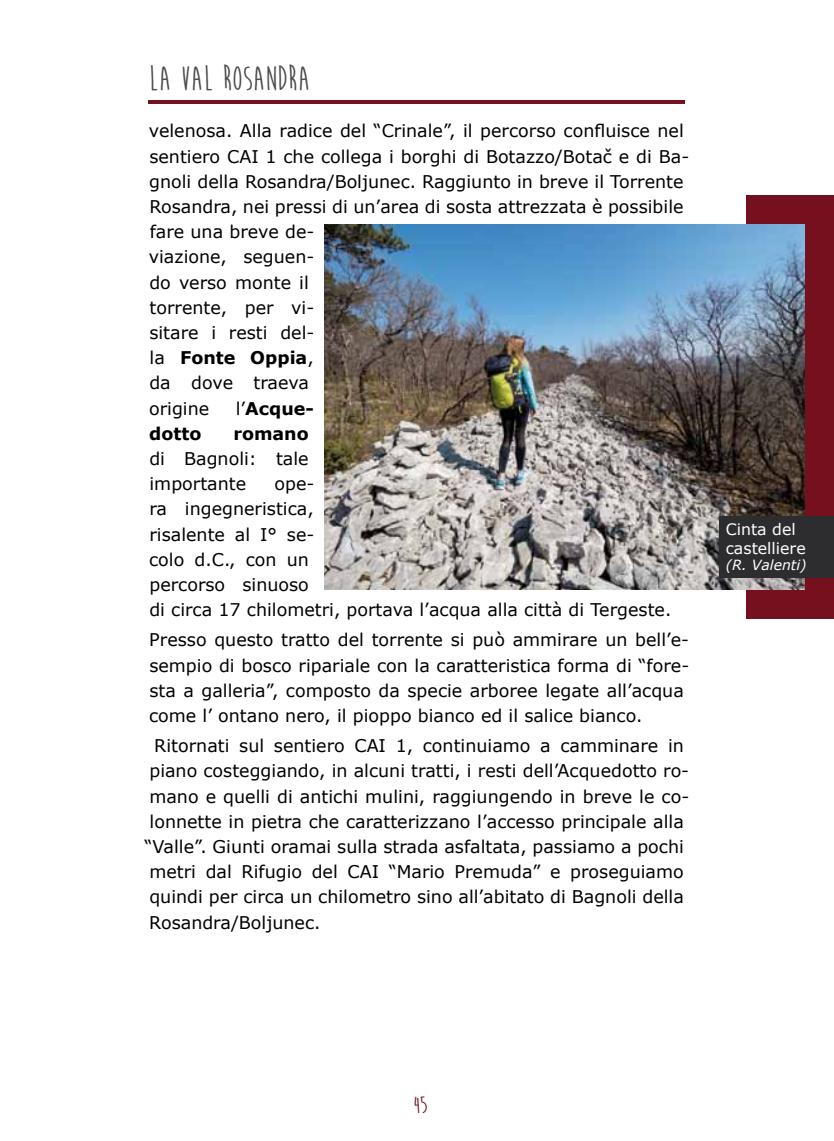
<style>
.page{position:relative;width:834px;height:1141px;background:#fff}
.page>*{position:absolute;margin:0;border:0;box-sizing:border-box;transform-origin:0 0}
.t1{font:700 35px "Moon Flower";color:#4b4b4d}
.t2{font:700 24.5px "Moon Flower";color:#75101f}
.t3{font:17.5px/25.2px "Verdana";color:#000}
.t4{font:700 17.5px "Verdana";color:#000}
.t5{font:15.75px/18.9px "Verdana";color:#fff}
.t6{font:italic 14px "Verdana";color:#fff}
.s1{font-weight:700}
.s2{font-weight:400}
</style>
<div class="page">
<hr style="left:148px;top:100px;width:536px;height:4px;background:#75101f">
<div style="left:746px;top:196px;width:87px;height:423px;background:#75101f"></div>
<img style="left:324px;top:225px;width:480px;height:365px">
<div style="left:719px;top:516px;width:114px;height:62px;background:#2d2d2f"></div>
<h1 class="t1" style="left:149px;top:61px;width:163px">LA VAL ROSANDRA</h1>
<p class="t3" style="left:149px;top:119px;width:542px">velenosa. Alla radice del “Crinale”, il percorso confluisce nel sentiero CAI 1 che collega i borghi di Botazzo/Botač e di Ba&shy;gnoli della Rosandra/Boljunec. Raggiunto in breve il Torrente<br>Rosandra, nei pressi di un’area di sosta attrezzata è possibile fare una breve de-<br>viazione, seguen-<br>do verso monte il<br>torrente, per vi-<br>sitare i resti del-<br>la <span class="s1">Fonte Oppia</span>,<br>da dove traeva<br>origine</p>
<p class="t4" style="left:236px;top:397px;width:80px"><span class="s2">l’</span>Acque-</p>
<p class="t4" style="left:149px;top:422px;width:54px">dotto</p>
<p class="t4" style="left:233px;top:422px;width:77px">romano</p>
<p class="t3" style="left:149px;top:446px;width:161px">di Bagnoli: tale importante</p>
<p class="t3" style="left:149px;top:471px;width:523px;text-indent:125px">ope-<br>ra ingegneristica,<br>risalente al I° se-<br>colo d.C., con un<br>percorso sinuoso<br>di circa 17 chilometri, portava l’acqua alla città di Tergeste.</p>
<p class="t3" style="left:149px;top:628px;width:541px">Presso questo tratto del torrente si può ammirare un bell’e&shy;sempio di bosco ripariale con la caratteristica forma di “fore&shy;sta a galleria”, composto da specie arboree legate all’acqua come l’ ontano nero, il pioppo bianco ed il salice bianco.</p>
<p class="t3" style="left:144px;top:733px;width:546px;text-indent:10px">Ritornati sul sentiero CAI 1, continuiamo a camminare in piano costeggiando, in alcuni tratti, i resti dell’Acquedotto ro&shy;mano e quelli di antichi mulini, raggiungendo in breve le co&shy;lonnette in pietra che caratterizzano l’accesso principale alla “Valle”. Giunti oramai sulla strada asfaltata, passiamo a pochi metri dal Rifugio del CAI “Mario Premuda” e proseguiamo quindi per circa un chilometro sino all’abitato di Bagnoli della Rosandra/Boljunec.</p>
<p class="t5" style="left:725px;top:520px;width:81px">Cinta del castelliere</p>
<p class="t6" style="left:725px;top:556px;width:82px">(R. Valenti)</p>
<h2 class="t2" style="left:413px;top:1092px;width:16px">45</h2>
</div>
